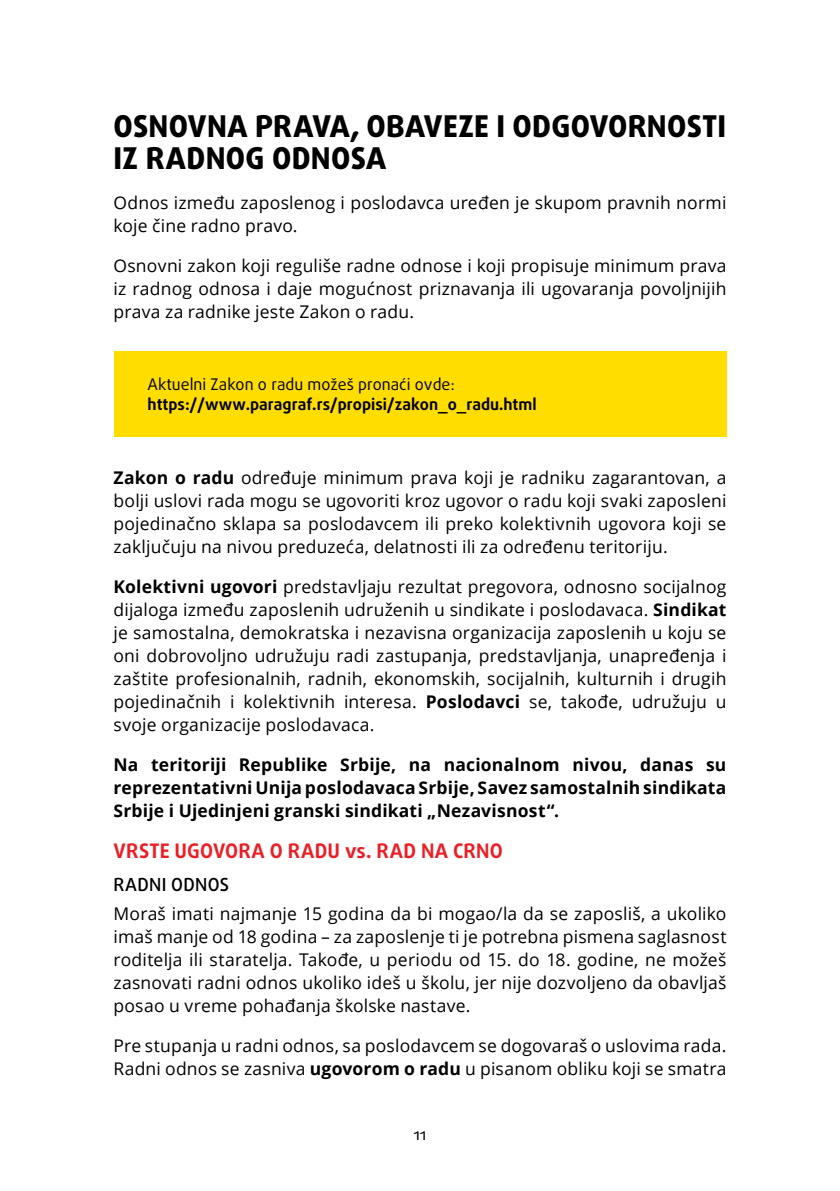
<style>
.page{position:relative;width:840px;height:1191px;background:#fff}
.page>*{position:absolute;margin:0;border:0;box-sizing:border-box;transform-origin:0 0}
.t1{font:800 30px/32px "Daxline Pro";letter-spacing:.01em;color:#000}
.t2{font:700 20px "Daxline Pro";letter-spacing:.01em;color:#ed1d24}
.t3{font:500 18px "Daxline Pro";letter-spacing:.02em;color:#000}
.t4{font:17.6px/23px "Open Sans";letter-spacing:.01em;color:#000;text-align:justify}
.t5{font:700 17.6px/23px "Open Sans";letter-spacing:.01em;color:#000;text-align:justify}
.t6{font:700 16px "Daxline Pro";color:#000}
.t7{font:16px "Daxline Pro";color:#000}
.s1{font-weight:700}
</style>
<div class="page">
<div style="left:113px;top:351px;width:613px;height:86px;background:#fd0"></div>
<h1 class="t1" style="left:114px;top:110px;width:613px">OSNOVNA PRAVA, OBAVEZE I ODGOVORNOSTI<br>IZ RADNOG ODNOSA</h1>
<p class="t4" style="left:113px;top:190px;width:614px">Odnos između zaposlenog i poslodavca uređen je skupom pravnih normi koje čine radno pravo.</p>
<p class="t4" style="left:113px;top:253px;width:614px">Osnovni zakon koji reguliše radne odnose i koji propisuje minimum prava iz radnog odnosa i daje mogućnost priznavanja ili ugovaranja povoljnijih prava za radnike jeste Zakon o radu.</p>
<p class="t7" style="left:147px;top:374px;width:309px">Aktuelni Zakon o radu možeš pronaći ovde:</p>
<p class="t6" style="left:147px;top:394px;width:390px">https://www.paragraf.rs/propisi/zakon_o_radu.html</p>
<p class="t4" style="left:113px;top:465px;width:614px"><span class="s1">Zakon o radu</span> određuje minimum prava koji je radniku zagarantovan, a bolji uslovi rada mogu se ugovoriti kroz ugovor o radu koji svaki zaposleni pojedinačno sklapa sa poslodavcem ili preko kolektivnih ugovora koji se zaključuju na nivou preduzeća, delatnosti ili za određenu teritoriju.</p>
<p class="t4" style="left:113px;top:574px;width:614px"><span class="s1">Kolektivni ugovori</span> predstavljaju rezultat pregovora, odnosno socijalnog dijaloga između zaposlenih udruženih u sindikate i poslodavaca. <span class="s1">Sindikat </span>je samostalna, demokratska i nezavisna organizacija zaposlenih u koju se oni dobrovoljno udružuju radi zastupanja, predstavljanja, unapređenja i zaštite profesionalnih, radnih, ekonomskih, socijalnih, kulturnih i drugih pojedinačnih i kolektivnih interesa. <span class="s1">Poslodavci</span> se, takođe, udružuju u svoje organizacije poslodavaca.</p>
<p class="t5" style="left:113px;top:752px;width:614px">Na teritoriji Republike Srbije, na nacionalnom nivou, danas su reprezentativni Unija poslodavaca Srbije, Savez samostalnih sindikata Srbije i Ujedinjeni granski sindikati „Nezavisnost“.</p>
<p class="t2" style="left:113px;top:837px;width:391px">VRSTE UGOVORA O RADU vs. RAD NA CRNO</p>
<p class="t3" style="left:113px;top:873px;width:117px">RADNI ODNOS</p>
<p class="t4" style="left:113px;top:901px;width:614px">Moraš imati najmanje 15 godina da bi mogao/la da se zaposliš, a ukoliko imaš manje od 18 godina – za zaposlenje ti je potrebna pismena saglasnost roditelja ili staratelja. Takođe, u periodu od 15. do 18. godine, ne možeš zasnovati radni odnos ukoliko ideš u školu, jer nije dozvoljeno da obavljaš posao u vreme pohađanja školske nastave.</p>
<p class="t4" style="left:113px;top:1033px;width:614px">Pre stupanja u radni odnos, sa poslodavcem se dogovaraš o uslovima rada.<br>Radni odnos se zasniva <span class="s1">ugovorom o radu</span> u pisanom obliku koji se smatra</p>
<p class="t7" style="left:413px;top:1124px;width:15px">11</p>
</div>
